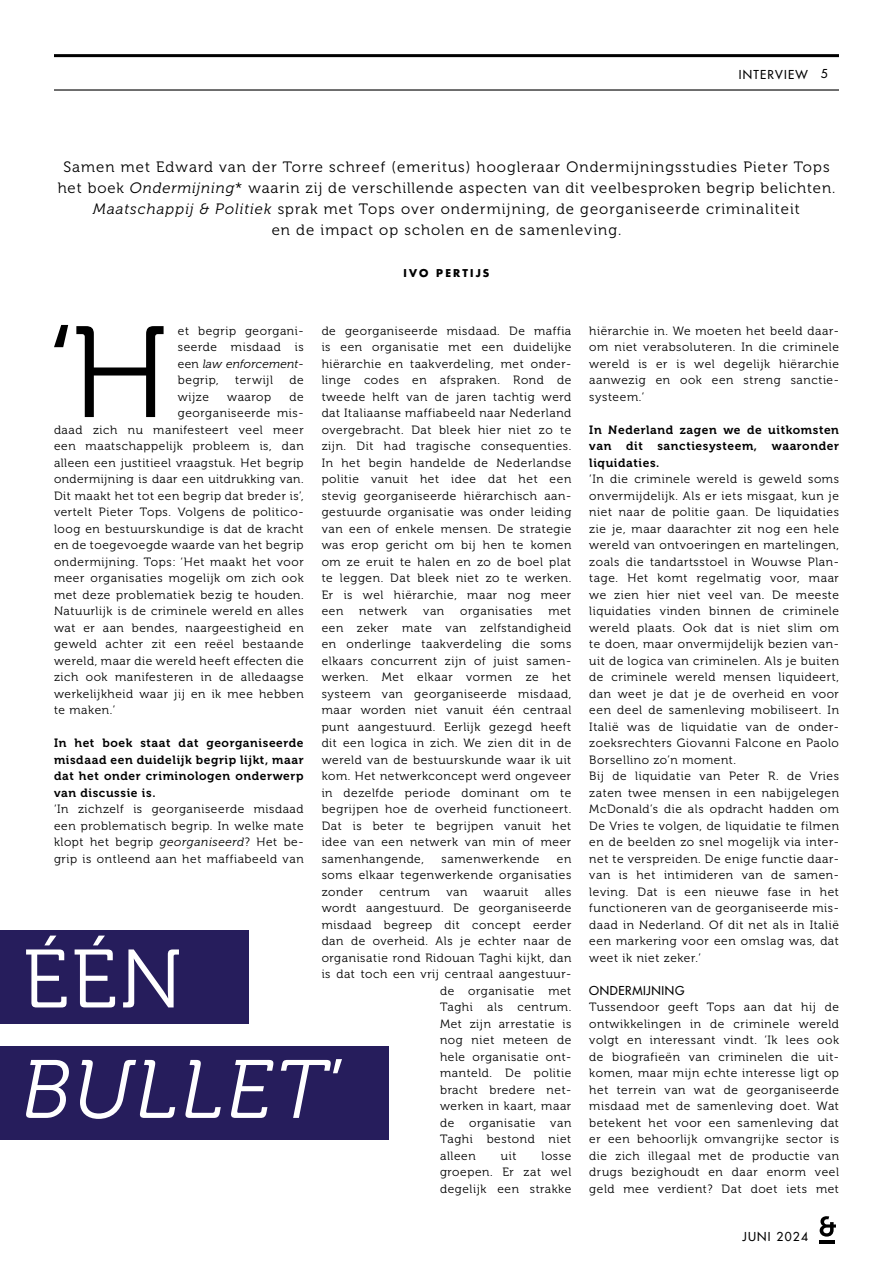
<style>
.page{position:relative;width:893px;height:1263px;background:#fff}
.page>*{position:absolute;margin:0;border:0;box-sizing:border-box;transform-origin:0 0}
.t1{font:129.3px "Museo 300";color:#000}
.t2{font:italic 82.5px "Museo 300";letter-spacing:.025em;color:#fff}
.t3{font:82.5px "Museo 300";color:#fff}
.t4{font:15px/21px "Museo 300";letter-spacing:.07em;color:#000;text-align:center}
.t5{font:12px/16.5px "Museo 300";letter-spacing:.05em;color:#000;text-align:justify}
.t6{font:12px/16.5px "Museo 700";letter-spacing:.05em;color:#000;text-align:justify}
.t7{font:500 12px "Futura Std";letter-spacing:.1em;color:#000}
.t8{font:500 12px "Futura Std";letter-spacing:.05em;color:#000}
.t9{font:700 10.5px "Futura Std";letter-spacing:.2em;color:#000}
.s1{font-style:italic}
.s2{font-style:normal}
</style>
<div class="page">
<div style="left:0;top:1046px;width:388px;height:94px;background:#261d5c"></div>
<div style="left:0;top:930px;width:249px;height:94px;background:#261d5c"></div>
<hr style="left:820px;top:1241px;width:15px;height:3px;background:#000">
<svg style="left:820px;top:1216px;width:16px;height:20px"></svg>
<hr style="left:54px;top:89px;width:785px;height:2px;background:#000">
<hr style="left:54px;top:54px;width:785px;height:3px;background:#000">
<p class="t7" style="left:739px;top:67px;width:71px">INTERVIEW</p>
<p class="t7" style="left:821px;top:66px;width:8px">5</p>
<p class="t4" style="left:58px;top:157px;width:779px">Samen met Edward van der Torre schreef (emeritus) hoogleraar Ondermijningsstudies Pieter Tops het boek <span class="s1">Ondermijning</span>* waarin zij de verschillende aspecten van dit veelbesproken begrip belichten.<br><span class="s1">Maatschappij &amp; Politiek</span> sprak met Tops over ondermijning, de georganiseerde criminaliteit<br>en de impact op scholen en de samenleving.</p>
<p class="t9" style="left:404px;top:266px;width:87px">IVO PERTIJS</p>
<p class="t1" style="left:47px;top:303px;width:123px">‘H</p>
<p class="t5" style="left:178px;top:322px;width:127px">et begrip georgani&shy;seerde misdaad is een <span class="s1">law enforcement&shy;</span>begrip,</p>
<p class="t5" style="left:322px;top:322px;width:251px">de georganiseerde misdaad. De maffia is een organisatie met een duidelijke hiërarchie en taakverdeling, met onder&shy;linge codes en afspraken. Rond de tweede helft van de jaren tachtig werd dat Italiaanse maffiabeeld naar Nederland overgebracht. Dat bleek hier niet zo te zijn. Dit had tragische consequenties.<br>In het begin handelde de Nederlandse politie vanuit het idee dat het een stevig georganiseerde hiërarchisch aan&shy;gestuurde organisatie was onder leiding van een of enkele mensen. De strategie was erop gericht om bij hen te komen om ze eruit te halen en zo de boel plat te leggen. Dat bleek niet zo te werken.<br>Er is wel hiërarchie, maar nog meer een</p>
<p class="t5" style="left:235px;top:372px;width:39px">terwijl</p>
<p class="t5" style="left:289px;top:372px;width:16px">de</p>
<p class="t5" style="left:178px;top:388px;width:33px">wijze</p>
<p class="t5" style="left:227px;top:388px;width:46px">waarop</p>
<p class="t5" style="left:289px;top:388px;width:16px">de</p>
<p class="t5" style="left:178px;top:405px;width:127px">georganiseerde mis-</p>
<p class="t5" style="left:54px;top:421px;width:251px">daad zich nu manifesteert veel meer</p>
<p class="t5" style="left:54px;top:438px;width:251px">een maatschappelijk probleem is, dan</p>
<p class="t5" style="left:54px;top:454px;width:251px">alleen een justitieel vraagstuk. Het begrip</p>
<p class="t5" style="left:54px;top:471px;width:251px">ondermijning is daar een uitdrukking van.</p>
<p class="t5" style="left:54px;top:487px;width:251px">Dit maakt het tot een begrip dat breder is’,</p>
<p class="t5" style="left:54px;top:504px;width:251px">vertelt Pieter Tops. Volgens de politico-</p>
<p class="t5" style="left:54px;top:520px;width:251px">loog en bestuurskundige is dat de kracht</p>
<p class="t5" style="left:54px;top:537px;width:251px">en de toegevoegde waarde van het begrip</p>
<p class="t5" style="left:54px;top:553px;width:251px">ondermijning. Tops: ‘Het maakt het voor</p>
<p class="t5" style="left:54px;top:570px;width:251px">meer organisaties mogelijk om zich ook</p>
<p class="t5" style="left:54px;top:586px;width:251px">met deze problematiek bezig te houden.</p>
<p class="t5" style="left:54px;top:603px;width:251px">Natuurlijk is de criminele wereld en alles</p>
<p class="t5" style="left:54px;top:619px;width:251px">wat er aan bendes, naargeestigheid en</p>
<p class="t5" style="left:54px;top:636px;width:251px">geweld achter zit een reëel bestaande</p>
<p class="t5" style="left:54px;top:652px;width:251px">wereld, maar die wereld heeft effecten die</p>
<p class="t5" style="left:54px;top:669px;width:251px">zich ook manifesteren in de alledaagse</p>
<p class="t5" style="left:54px;top:685px;width:251px">werkelijkheid waar jij en ik mee hebben</p>
<p class="t5" style="left:54px;top:702px;width:63px">te maken.’</p>
<p class="t6" style="left:54px;top:735px;width:251px">In het boek staat dat georganiseerde misdaad een duidelijk begrip lijkt, maar dat het onder criminologen onderwerp van discussie is.</p>
<p class="t5" style="left:54px;top:801px;width:251px">‘In zichzelf is georganiseerde misdaad een problematisch begrip. In welke mate klopt het begrip <span class="s1">georganiseerd</span>? Het be&shy;grip is ontleend aan het maffiabeeld van</p>
<p class="t5" style="left:359px;top:603px;width:50px">netwerk</p>
<p class="t5" style="left:423px;top:603px;width:22px">van</p>
<p class="t5" style="left:460px;top:603px;width:74px">organisaties</p>
<p class="t5" style="left:322px;top:603px;width:251px;text-indent:227px">met een zeker mate van zelfstandigheid en onderlinge taakverdeling die soms elkaars concurrent zijn of juist samen&shy;werken. Met elkaar vormen ze het systeem van georganiseerde misdaad, maar worden niet vanuit één centraal punt aangestuurd. Eerlijk gezegd heeft dit een logica in zich. We zien dit in de wereld van de bestuurskunde waar ik uit kom. Het netwerkconcept werd ongeveer in dezelfde periode dominant om te begrijpen hoe de overheid functioneert.<br>Dat is beter te begrijpen vanuit het idee van een netwerk van min of meer samenhangende,</p>
<p class="t5" style="left:442px;top:850px;width:99px">samenwerkende</p>
<p class="t5" style="left:322px;top:850px;width:251px;text-indent:235px">en soms elkaar tegenwerkende organisaties zonder</p>
<p class="t5" style="left:379px;top:883px;width:52px">centrum</p>
<p class="t5" style="left:446px;top:883px;width:22px">van</p>
<p class="t5" style="left:484px;top:883px;width:46px">waaruit</p>
<p class="t5" style="left:545px;top:883px;width:28px">alles</p>
<p class="t5" style="left:322px;top:900px;width:251px">wordt aangestuurd. De georganiseerde</p>
<p class="t5" style="left:322px;top:916px;width:251px">misdaad begreep dit concept eerder</p>
<p class="t5" style="left:322px;top:933px;width:251px">dan de overheid. Als je echter naar de</p>
<p class="t5" style="left:322px;top:949px;width:251px">organisatie rond Ridouan Taghi kijkt, dan</p>
<p class="t5" style="left:322px;top:966px;width:251px">is dat toch een vrij centraal aangestuur-</p>
<p class="t5" style="left:440px;top:982px;width:133px">de organisatie met</p>
<p class="t5" style="left:440px;top:999px;width:133px">Taghi als centrum.</p>
<p class="t5" style="left:440px;top:1015px;width:133px">Met zijn arrestatie is</p>
<p class="t5" style="left:440px;top:1032px;width:133px">nog niet meteen de</p>
<p class="t5" style="left:440px;top:1048px;width:133px">hele organisatie ont-</p>
<p class="t5" style="left:440px;top:1065px;width:133px">manteld. De politie</p>
<p class="t5" style="left:440px;top:1081px;width:133px">bracht bredere net-</p>
<p class="t5" style="left:440px;top:1098px;width:133px">werken in kaart, maar</p>
<p class="t5" style="left:440px;top:1114px;width:133px">de organisatie van</p>
<p class="t5" style="left:440px;top:1131px;width:133px">Taghi bestond niet</p>
<p class="t5" style="left:440px;top:1147px;width:37px">alleen</p>
<p class="t5" style="left:501px;top:1147px;width:17px">uit</p>
<p class="t3" style="left:23px;top:934px;width:161px">ÉÉN</p>
<p class="t2" style="left:21px;top:1045px;width:326px">BULLET<span class="s2">’</span></p>
<p class="t5" style="left:440px;top:1147px;width:133px;text-indent:101px">losse groepen. Er zat wel degelijk een strakke</p>
<p class="t5" style="left:589px;top:322px;width:251px">hiërarchie in. We moeten het beeld daar&shy;om niet verabsoluteren. In die criminele wereld is er is wel degelijk hiërarchie aanwezig en ook een streng sanctie&shy;systeem.’</p>
<p class="t6" style="left:589px;top:421px;width:251px">In Nederland zagen we de uitkomsten van dit sanctiesysteem, waaronder liquidaties.</p>
<p class="t5" style="left:589px;top:471px;width:251px">‘In die criminele wereld is geweld soms onvermijdelijk. Als er iets misgaat, kun je niet naar de politie gaan. De liquidaties zie je, maar daarachter zit nog een hele wereld van ontvoeringen en martelingen, zoals die tandartsstoel in Wouwse Plan&shy;tage. Het komt regelmatig voor, maar we zien hier niet veel van. De meeste liquidaties vinden binnen de criminele wereld plaats. Ook dat is niet slim om te doen, maar onvermijdelijk bezien van&shy;uit de logica van criminelen. Als je buiten de criminele wereld mensen liquideert, dan weet je dat je de overheid en voor een deel de samenleving mobiliseert. In Italië was de liquidatie van de onder&shy;zoeksrechters Giovanni Falcone en Paolo Borsellino zo’n moment.</p>
<p class="t5" style="left:589px;top:768px;width:251px">Bij de liquidatie van Peter R. de Vries zaten twee mensen in een nabijgelegen McDonald’s die als opdracht hadden om De Vries te volgen, de liquidatie te filmen en de beelden zo snel mogelijk via inter&shy;net te verspreiden. De enige functie daar&shy;van is het intimideren van de samen&shy;leving. Dat is een nieuwe fase in het functioneren van de georganiseerde mis&shy;daad in Nederland. Of dit net als in Italië een markering voor een omslag was, dat weet ik niet zeker.’</p>
<p class="t8" style="left:589px;top:983px;width:97px">ONDERMIJNING</p>
<p class="t5" style="left:589px;top:999px;width:251px">Tussendoor geeft Tops aan dat hij de ontwikkelingen in de criminele wereld volgt en interessant vindt. ‘Ik lees ook de biografieën van criminelen die uit&shy;komen, maar mijn echte interesse ligt op het terrein van wat de georganiseerde misdaad met de samenleving doet. Wat betekent het voor een samenleving dat er een behoorlijk omvangrijke sector is die zich illegaal met de productie van drugs bezighoudt en daar enorm veel geld mee verdient? Dat doet iets met</p>
<p class="t7" style="left:742px;top:1229px;width:67px">JUNI 2024</p>
</div>
